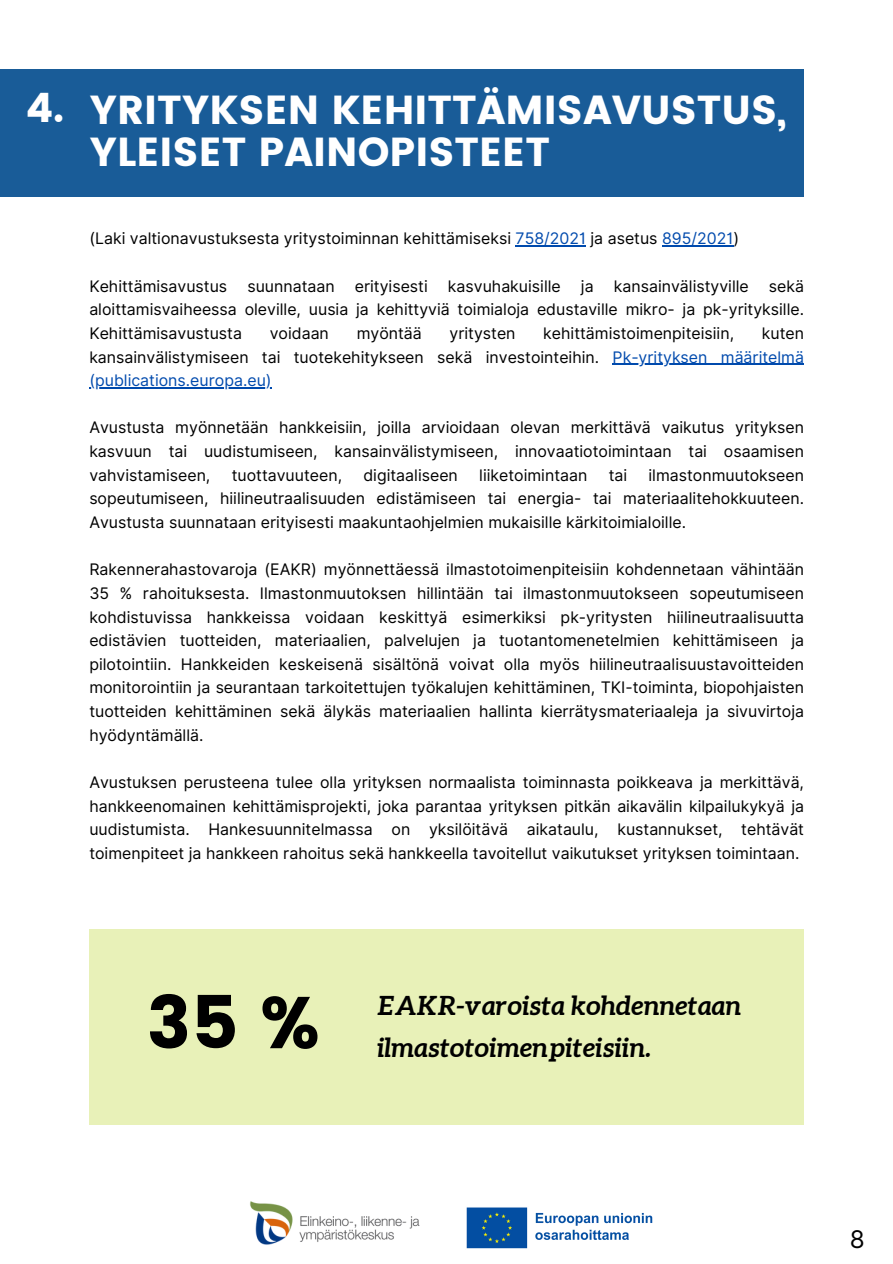
<style>
.page{position:relative;width:893px;height:1264px;background:#fff}
.page>*{position:absolute;margin:0;border:0;box-sizing:border-box;transform-origin:0 0}
.t1{font:72.9px "Poppins";color:#000}
.t2{font:40.5px "Poppins";color:#fff}
.t3{font:40.35px/41.4px "Poppins";color:#fff}
.t4{font:italic 700 26.55px "Aleo";color:#000}
.t5{font:24.3px "Inter";color:#000}
.t6{font:15.9px/23.7px "Inter";color:#000;text-align:justify}
.s1{color:#004aad}
</style>
<div class="page">
<div style="left:0;top:70px;width:804px;height:127px;background:#195c98"></div>
<hr style="left:515px;top:245px;width:71px;height:2px;background:#004aad">
<hr style="left:662px;top:245px;width:71px;height:2px;background:#004aad">
<hr style="left:612px;top:364px;width:192px;height:1px;background:#004aad">
<hr style="left:89px;top:387px;width:183px;height:1px;background:#004aad">
<div style="left:89px;top:929px;width:715px;height:196px;background:#e8f1b8"></div>
<img style="left:466px;top:1207px;width:187px;height:42px">
<img style="left:250px;top:1201px;width:170px;height:44px">
<h2 class="t2" style="left:26px;top:84px;width:39px">4.</h2>
<h3 class="t3" style="left:89px;top:90px;width:699px">YRITYKSEN KEHITTÄMISAVUSTUS,<br>YLEISET PAINOPISTEET</h3>
<p class="t6" style="left:89px;top:227px;width:651px">(Laki valtionavustuksesta yritystoiminnan kehittämiseksi <span class="s1">758/2021</span> ja asetus <span class="s1">895/2021</span>)</p>
<p class="t6" style="left:89px;top:274px;width:139px">Kehittämisavustus</p>
<p class="t6" style="left:247px;top:274px;width:89px">suunnataan</p>
<p class="t6" style="left:355px;top:274px;width:74px">erityisesti</p>
<p class="t6" style="left:448px;top:274px;width:114px">kasvuhakuisille</p>
<p class="t6" style="left:581px;top:274px;width:14px">ja</p>
<p class="t6" style="left:613px;top:274px;width:136px">kansainvälistyville</p>
<p class="t6" style="left:89px;top:274px;width:716px;text-indent:679px">sekä aloittamisvaiheessa oleville, uusia ja kehittyviä toimialoja edustaville mikro- ja pk-yrityksille.<br>Kehittämisavustusta</p>
<p class="t6" style="left:270px;top:321px;width:61px">voidaan</p>
<p class="t6" style="left:356px;top:321px;width:67px">myöntää</p>
<p class="t6" style="left:449px;top:321px;width:67px">yritysten</p>
<p class="t6" style="left:543px;top:321px;width:192px">kehittämistoimenpiteisiin,</p>
<p class="t6" style="left:89px;top:321px;width:716px;text-indent:672px">kuten kansainvälistymiseen tai tuotekehitykseen sekä investointeihin. <span class="s1">Pk-yrityksen määritelmä (publications.europa.eu)</span></p>
<p class="t6" style="left:89px;top:416px;width:716px">Avustusta myönnetään hankkeisiin, joilla arvioidaan olevan merkittävä vaikutus yrityksen kasvuun tai uudistumiseen, kansainvälistymiseen, innovaatiotoimintaan tai osaamisen vahvistamiseen,</p>
<p class="t6" style="left:89px;top:463px;width:716px;text-indent:559px">ilmastonmuutokseen sopeutumiseen, hiilineutraalisuuden edistämiseen tai energia- tai materiaalitehokkuuteen.<br>Avustusta suunnataan erityisesti maakuntaohjelmien mukaisille kärkitoimialoille.</p>
<p class="t6" style="left:89px;top:557px;width:716px">Rakennerahastovaroja (EAKR) myönnettäessä ilmastotoimenpiteisiin kohdennetaan vähintään 35 % rahoituksesta. Ilmastonmuutoksen hillintään tai ilmastonmuutokseen sopeutumiseen kohdistuvissa hankkeissa voidaan keskittyä esimerkiksi pk-yritysten hiilineutraalisuutta edistävien tuotteiden, materiaalien, palvelujen ja tuotantomenetelmien kehittämiseen ja pilotointiin. Hankkeiden keskeisenä sisältönä voivat olla myös hiilineutraalisuustavoitteiden monitorointiin ja seurantaan tarkoitettujen työkalujen kehittäminen, TKI-toiminta, biopohjaisten tuotteiden kehittäminen sekä älykäs materiaalien hallinta kierrätysmateriaaleja ja sivuvirtoja hyödyntämällä.</p>
<p class="t6" style="left:89px;top:770px;width:716px">Avustuksen perusteena tulee olla yrityksen normaalista toiminnasta poikkeava ja merkittävä, hankkeenomainen kehittämisprojekti, joka parantaa yrityksen pitkän aikavälin kilpailukykyä ja uudistumista. Hankesuunnitelmassa on yksilöitävä aikataulu, kustannukset, tehtävät toimenpiteet ja hankkeen rahoitus sekä hankkeella tavoitellut vaikutukset yrityksen toimintaan.</p>
<p class="t6" style="left:232px;top:463px;width:112px">tuottavuuteen,</p>
<p class="t6" style="left:363px;top:463px;width:96px">digitaaliseen</p>
<p class="t6" style="left:479px;top:463px;width:110px">liiketoimintaan</p>
<p class="t6" style="left:608px;top:463px;width:20px">tai</p>
<h1 class="t1" style="left:147px;top:980px;width:174px">35 %</h1>
<h3 class="t4" style="left:377px;top:990px;width:365px">EAKR-varoista kohdennetaan</h3>
<h3 class="t4" style="left:377px;top:1031px;width:275px">ilmastotoimenpiteisiin.</h3>
<h3 class="t5" style="left:849px;top:1224px;width:16px">8</h3>
</div>
